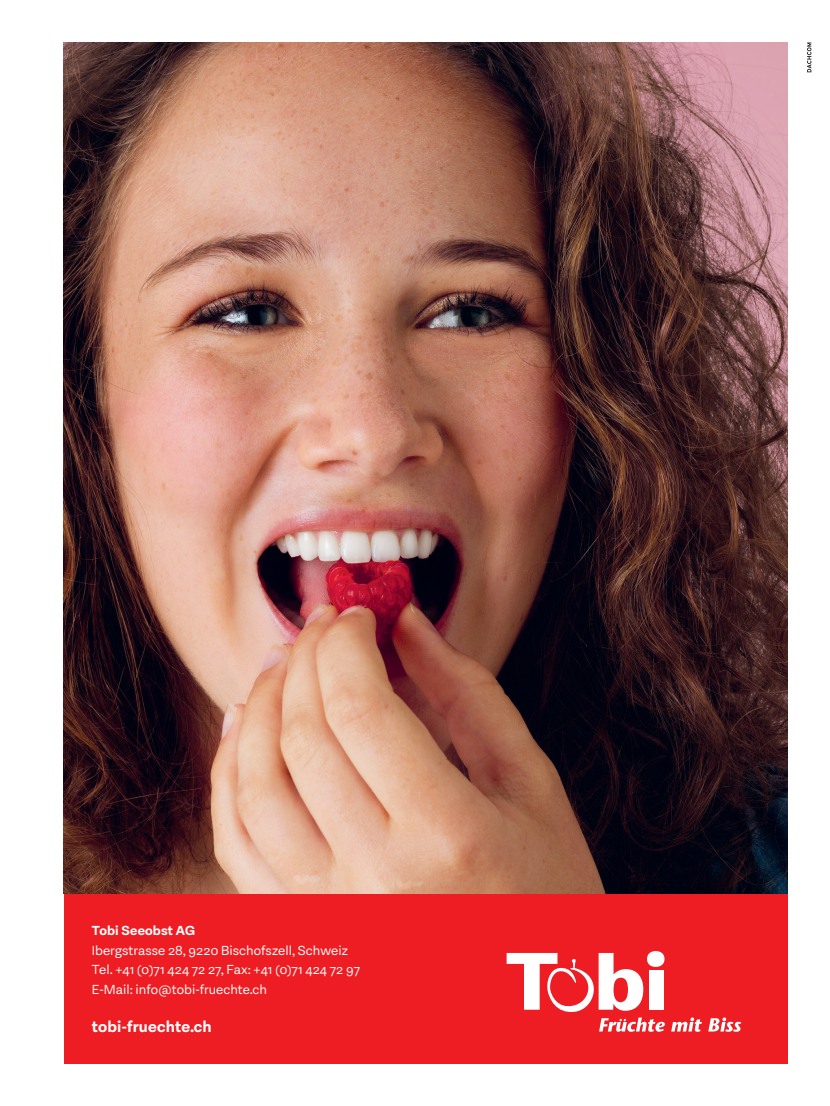
<style>
.page{position:relative;width:830px;height:1106px;background:#fff}
.page>*{position:absolute;margin:0;border:0;box-sizing:border-box;transform-origin:0 0}
.Grundtext_10_13{font:700 18px "Equitan Sans";letter-spacing:.01em;color:#fff}
.Grundtext_10_13-2{font:15px "Equitan Sans";letter-spacing:.005em;color:#fff}
.Grundtext_10_13-3{font:700 15px "Equitan Sans";letter-spacing:.01em;color:#fff}
</style>
<div class="page">
<div style="left:64px;top:893px;width:723px;height:170px;background:#ee1d23"></div>
<svg style="left:807px;top:43px;width:4px;height:29px"></svg>
<img style="left:64px;top:43px;width:723px;height:850px">
<div style="left:646px;top:951px;width:18px;height:16px;background:#fff;border-radius:50%"></div>
<svg style="left:506px;top:953px;width:158px;height:78px"></svg>
<svg style="left:671px;top:1017px;width:30px;height:14px"></svg>
<svg style="left:708px;top:1017px;width:33px;height:14px"></svg>
<p class="Grundtext_10_13-3" style="left:92px;top:922px;width:105px">Tobi Seeobst AG</p>
<p class="Grundtext_10_13-2" style="left:92px;top:941px;width:257px">Ibergstrasse 28, 9220 Bischofszell, Schweiz</p>
<p class="Grundtext_10_13-2" style="left:92px;top:961px;width:269px">Tel. +41 (0)71 424 72 27, Fax: +41 (0)71 424 72 97</p>
<p class="Grundtext_10_13-2" style="left:92px;top:980px;width:176px">E-Mail: info@tobi-fruechte.ch</p>
<p class="Grundtext_10_13" style="left:92px;top:1016px;width:121px">tobi-fruechte.ch</p>
</div>
